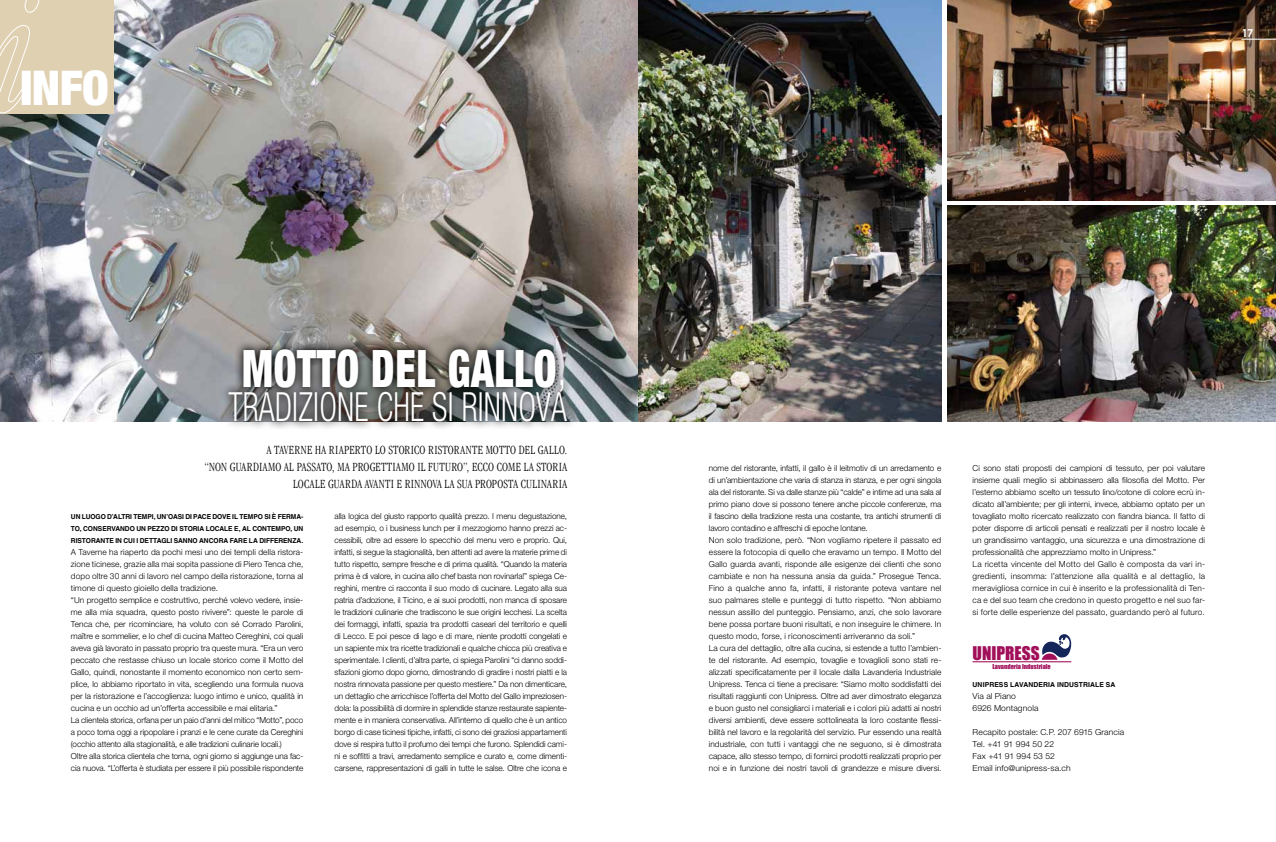
<style>
.page{position:relative;width:1276px;height:842px;background:#fff}
.page>*{position:absolute;margin:0;border:0;box-sizing:border-box;transform-origin:0 0}
.t1{font:900 condensed 51.8px "Helvetica Neue LT Std";letter-spacing:.02em;color:#fff;scale:.79 1}
.t2{font:900 condensed 48px "Helvetica Neue LT Std";color:#fff}
.t3{font:300 condensed 40.2px "Helvetica Neue LT Std";letter-spacing:.005em;color:#fff;scale:.79 1}
.t4{font:17.3px "Impact";color:#a10e59}
.t5{font:300 condensed 13px/17px "Garamond LT";letter-spacing:.02em;color:#000;text-align:right;scale:.91 1}
.t6{font:700 11px "Century Gothic";color:#fff}
.t7{font:300 8.3px/12px "Helvetica Neue LT Std";letter-spacing:.005em;color:#000}
.t8{font:700 condensed 8.3px/12px "Helvetica";color:#000;text-align:justify}
.t9{font:6.3px "Impact";color:#a10e59}
.s1{font-weight:300}
</style>
<div class="page">
<img style="left:947px;top:206px;width:329px;height:215px">
<img style="left:0;top:0;width:941px;height:421px">
<img style="left:947px;top:0;width:329px;height:201px">
<div style="left:0;top:0;width:113px;height:114px;background:#e0d0b2"></div>
<svg style="left:0;top:0;width:39px;height:113px"></svg>
<hr style="left:1241px;top:39px;width:35px;height:1px;background:#fff">
<svg style="left:220px;top:340px;width:356px;height:88px;background:#5d5f5e"></svg>
<svg style="left:1041px;top:634px;width:30px;height:26px"></svg>
<hr style="left:972px;top:661px;width:99px;height:1px;background:#a10e59">
<h2 class="t2" style="left:20px;top:58px;width:90px">INFO</h2>
<h1 class="t1" style="left:242px;top:336px;width:413px">MOTTO DEL GALLO<span class="s1">,</span></h1>
<h3 class="t3" style="left:228px;top:384px;width:430px">TRADIZIONE CHE SI RINNOVA</h3>
<h3 class="t5" style="left:204px;top:442px;width:400px">A TAVERNE HA RIAPERTO LO STORICO RISTORANTE MOTTO DEL GALLO.<br>“NON GUARDIAMO AL PASSATO, MA PROGETTIAMO IL FUTURO”, ECCO COME LA STORIA<br>LOCALE GUARDA AVANTI E RINNOVA LA SUA PROPOSTA CULINARIA</h3>
<p class="t8" style="left:71px;top:511px;width:234px">UN LUOGO D’ALTRI TEMPI, UN’OASI DI PACE DOVE IL TEMPO SI È FERMA-TO, CONSERVANDO UN PEZZO DI STORIA LOCALE E, AL CONTEMPO, UN RISTORANTE IN CUI I DETTAGLI SANNO ANCORA FARE LA DIFFERENZA.</p>
<p class="t7" style="left:71px;top:546px;width:234px">A Taverne ha riaperto da pochi mesi uno dei templi della ristora&shy;zione ticinese, grazie alla mai sopita passione di Piero Tenca che, dopo oltre 30 anni di lavoro nel campo della ristorazione, torna al timone di questo gioiello della tradizione.<br>“Un progetto semplice e costruttivo, perché volevo vedere, insie&shy;me alla mia squadra, questo posto rivivere”: queste le parole di Tenca che, per ricominciare, ha voluto con sé Corrado Parolini, maître e sommelier, e lo chef di cucina Matteo Cereghini, coi quali aveva già lavorato in passato proprio tra queste mura. “Era un vero peccato che restasse chiuso un locale storico come il Motto del Gallo, quindi, nonostante il momento economico non certo sem&shy;plice, lo abbiamo riportato in vita, scegliendo una formula nuova per la ristorazione e l’accoglienza: luogo intimo e unico, qualità in cucina e un occhio ad un’offerta accessibile e mai elitaria.”<br>La clientela storica, orfana per un paio d’anni del mitico “Motto”, poco a poco torna oggi a ripopolare i pranzi e le cene curate da Cereghini (occhio attento alla stagionalità, e alle tradizioni culinarie locali.)<br>Oltre alla storica clientela che torna, ogni giorno si aggiunge una fac&shy;cia nuova. “L’offerta è studiata per essere il più possibile rispondente</p>
<p class="t7" style="left:334px;top:510px;width:234px;text-align:justify">alla logica del giusto rapporto qualità prezzo. I menu degustazione, ad esempio, o i business lunch per il mezzogiorno hanno prezzi ac&shy;cessibili, oltre ad essere lo specchio del menu vero e proprio. Qui, infatti, si segue la stagionalità, ben attenti ad avere la materie prime di tutto rispetto, sempre fresche e di prima qualità. “Quando la materia prima è di valore, in cucina allo chef basta non rovinarla!” spiega Ce&shy;reghini, mentre ci racconta il suo modo di cucinare. Legato alla sua patria d’adozione, il Ticino, e ai suoi prodotti, non manca di sposare le tradizioni culinarie che tradiscono le sue origini lecchesi. La scelta dei formaggi, infatti, spazia tra prodotti caseari del territorio e quelli di Lecco. E poi pesce di lago e di mare, niente prodotti congelati e un sapiente mix tra ricette tradizionali e qualche chicca più creativa e sperimentale. I clienti, d’altra parte, ci spiega Parolini “ci danno soddi&shy;sfazioni giorno dopo giorno, dimostrando di gradire i nostri piatti e la nostra rinnovata passione per questo mestiere.” Da non dimenticare, un dettaglio che arricchisce l’offerta del Motto del Gallo impreziosen&shy;dola: la possibilità di dormire in splendide stanze restaurate sapiente&shy;mente e in maniera conservativa. All’interno di quello che è un antico borgo di case ticinesi tipiche, infatti, ci sono dei graziosi appartamenti dove si respira tutto il profumo dei tempi che furono. Splendidi cami&shy;ni e soffitti a travi, arredamento semplice e curato e, come dimenti&shy;carsene, rappresentazioni di galli in tutte le salse. Oltre che icona e</p>
<h3 class="t6" style="left:1241px;top:26px;width:13px">17</h3>
<p class="t7" style="left:709px;top:462px;width:234px">nome del ristorante, infatti, il gallo è il leitmotiv di un arredamento e di un’ambientazione che varia di stanza in stanza, e per ogni singola ala del ristorante. Si va dalle stanze più “calde” e intime ad una sala al primo piano dove si possono tenere anche piccole conferenze, ma il fascino della tradizione resta una costante, tra antichi strumenti di lavoro contadino e affreschi di epoche lontane.<br>Non solo tradizione, però. “Non vogliamo ripetere il passato ed essere la fotocopia di quello che eravamo un tempo. Il Motto del Gallo guarda avanti, risponde alle esigenze dei clienti che sono cambiate e non ha nessuna ansia da guida.” Prosegue Tenca.<br>Fino a qualche anno fa, infatti, il ristorante poteva vantare nel suo palmares stelle e punteggi di tutto rispetto. “Non abbiamo nessun assillo del punteggio. Pensiamo, anzi, che solo lavorare bene possa portare buoni risultati, e non inseguire le chimere. In questo modo, forse, i riconoscimenti arriveranno da soli.”<br>La cura del dettaglio, oltre alla cucina, si estende a tutto l’ambien&shy;te del ristorante. Ad esempio, tovaglie e tovaglioli sono stati re&shy;alizzati specificatamente per il locale dalla Lavanderia Industriale Unipress. Tenca ci tiene a precisare: “Siamo molto soddisfatti dei risultati raggiunti con Unipress. Oltre ad aver dimostrato eleganza e buon gusto nel consigliarci i materiali e i colori più adatti ai nostri diversi ambienti, deve essere sottolineata la loro costante flessi&shy;bilità nel lavoro e la regolarità del servizio. Pur essendo una realtà industriale, con tutti i vantaggi che ne seguono, si è dimostrata capace, allo stesso tempo, di fornirci prodotti realizzati proprio per noi e in funzione dei nostri tavoli di grandezze e misure diversi.</p>
<p class="t7" style="left:972px;top:462px;width:234px">Ci sono stati proposti dei campioni di tessuto, per poi valutare insieme quali meglio si abbinassero alla filosofia del Motto. Per l’esterno abbiamo scelto un tessuto lino/cotone di colore ecrù in&shy;dicato all’ambiente; per gli interni, invece, abbiamo optato per un tovagliato molto ricercato realizzato con fiandra bianca. Il fatto di poter disporre di articoli pensati e realizzati per il nostro locale è un grandissimo vantaggio, una sicurezza e una dimostrazione di professionalità che apprezziamo molto in Unipress.”<br>La ricetta vincente del Motto del Gallo è composta da vari in&shy;gredienti, insomma: l’attenzione alla qualità e al dettaglio, la meravigliosa cornice in cui è inserito e la professionalità di Ten&shy;ca e del suo team che credono in questo progetto e nel suo far&shy;si forte delle esperienze del passato, guardando però al futuro.</p>
<h3 class="t4" style="left:972px;top:640px;width:69px">UNIPRESS</h3>
<p class="t9" style="left:992px;top:661px;width:60px">Lavanderia Industriale</p>
<p class="t8" style="left:972px;top:679px;width:144px">UNIPRESS LAVANDERIA INDUSTRIALE SA</p>
<p class="t7" style="left:972px;top:690px;width:67px">Via al Piano<br>6926 Montagnola</p>
<p class="t7" style="left:972px;top:726px;width:153px">Recapito postale: C.P. 207 6915 Grancia<br>Tel. +41 91 994 50 22<br>Fax +41 91 994 53 52<br>Email info@unipress-sa.ch</p>
</div>
